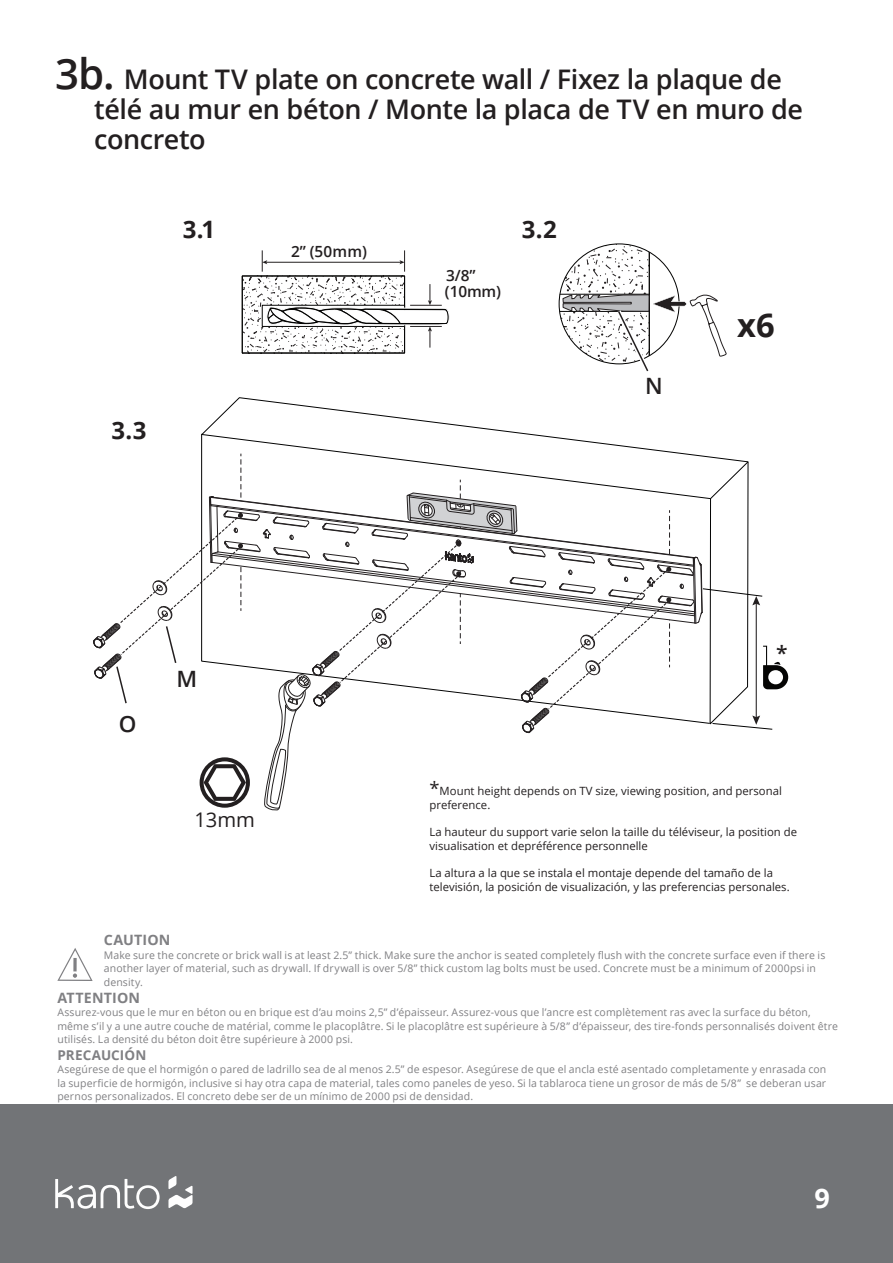
<style>
.page{position:relative;width:893px;height:1263px;background:#fff}
.page>*{position:absolute;margin:0;border:0;box-sizing:border-box;transform-origin:0 0}
.t1{font:700 32.7px "Open Sans";color:#231f20}
.t2{font:600 27px/30px "Open Sans";letter-spacing:-.015em;color:#231f20}
.t3{font:700 27px "Open Sans";color:#fff}
.t4{font:700 24px "Open Sans";color:#231f20}
.t5{font:600 22.5px "Open Sans";color:#231f20}
.t6{font:600 21px "Open Sans";color:#231f20}
.t7{font:20.25px "Open Sans";color:#231f20}
.t8{font:600 15.45px/16.6px "Open Sans";letter-spacing:-.005em;color:#231f20}
.t9{font:700 14.25px "Open Sans";letter-spacing:.01em;color:#808083}
.t10{font:700 13.5px "Open Sans";letter-spacing:.005em;color:#808083}
.t11{font:11.4px/13.6px "Open Sans";color:#231f20}
.t12{font:10.5px/13.5px "Open Sans";letter-spacing:.01em;color:#808083}
.s1{font-size:42px}
.s2{font-size:18.3px}
</style>
<div class="page">
<svg style="left:201px;top:433px;width:489px;height:21px"></svg>
<svg style="left:244px;top:278px;width:159px;height:73px"></svg>
<div style="left:242px;top:276px;width:163px;height:77px;border:1px solid #050504"></div>
<hr style="left:266px;top:262px;width:135px;height:1px;background:#231f20">
<svg style="left:262px;top:250px;width:5px;height:22px"></svg>
<svg style="left:399px;top:250px;width:6px;height:22px"></svg>
<svg style="left:267px;top:284px;width:183px;height:64px"></svg>
<div style="left:0;top:1105px;width:893px;height:158px;background:#727477"></div>
<svg style="left:168px;top:1176px;width:25px;height:32px"></svg>
<svg style="left:55px;top:1179px;width:105px;height:30px"></svg>
<svg style="left:57px;top:948px;width:36px;height:33px"></svg>
<svg style="left:73px;top:958px;width:4px;height:13px"></svg>
<svg style="left:93px;top:454px;width:695px;height:357px"></svg>
<svg style="left:559px;top:244px;width:168px;height:128px"></svg>
<h2 class="t2" style="left:94px;top:63px;width:710px;text-indent:-39px"><span class="s1">3b.</span> Mount TV plate on concrete wall / Fixez la plaque de télé au mur en béton / Monte la placa de TV en muro de concreto</h2>
<h3 class="t4" style="left:183px;top:213px;width:34px">3.1</h3>
<h3 class="t4" style="left:112px;top:414px;width:37px">3.3</h3>
<h3 class="t8" style="left:291px;top:243px;width:77px">2” (50mm)</h3>
<h3 class="t8" style="left:445px;top:266px;width:58px">3/8” (10mm)</h3>
<h3 class="t4" style="left:522px;top:213px;width:36px">3.2</h3>
<h3 class="t5" style="left:645px;top:370px;width:19px">N</h3>
<h1 class="t1" style="left:737px;top:302px;width:39px">x6</h1>
<h3 class="t5" style="left:119px;top:708px;width:19px">O</h3>
<h3 class="t5" style="left:176px;top:664px;width:22px">M</h3>
<h3 class="t7" style="left:194px;top:806px;width:62px">13mm</h3>
<h3 class="t6" style="left:776px;top:639px;width:13px">*</h3>
<p class="t11" style="left:429px;top:784px;width:354px"><span class="s2">*</span>Mount height depends on TV size, viewing position, and personal preference.</p>
<p class="t11" style="left:429px;top:825px;width:369px">La hauteur du support varie selon la taille du téléviseur, la position de visualisation et depréférence personnelle</p>
<p class="t11" style="left:429px;top:866px;width:362px">La altura a la que se instala el montaje depende del tamaño de la televisión, la posición de visualización, y las preferencias personales.</p>
<h3 class="t9" style="left:104px;top:930px;width:68px">CAUTION</h3>
<p class="t12" style="left:104px;top:948px;width:723px">Make sure the concrete or brick wall is at least 2.5” thick. Make sure the anchor is seated completely flush with the concrete surface even if there is another layer of material, such as drywall. If drywall is over 5/8” thick custom lag bolts must be used. Concrete must be a minimum of 2000psi in density.</p>
<h3 class="t9" style="left:57px;top:987px;width:84px">ATTENTION</h3>
<p class="t12" style="left:57px;top:1005px;width:782px">Assurez-vous que le mur en béton ou en brique est d’au moins 2,5” d’épaisseur. Assurez-vous que l’ancre est complètement ras avec la surface du béton, même s’il y a une autre couche de matérial, comme le placoplâtre. Si le placoplâtre est supérieure à 5/8” d’épaisseur, des tire-fonds personnalisés doivent être utilisés. La densité du béton doit être supérieure à 2000 psi.</p>
<p class="t10" style="left:57px;top:1045px;width:91px">PRECAUCIÓN</p>
<p class="t12" style="left:57px;top:1062px;width:771px;text-align:justify">Asegúrese de que el hormigón o pared de ladrillo sea de al menos 2.5” de espesor. Asegúrese de que el ancla esté asentado completamente y enrasada con la superficie de hormigón, inclusive si hay otra capa de material, tales como paneles de yeso. Si la tablaroca tiene un grosor de más de 5/8” se deberan usar pernos personalizados. El concreto debe ser de un mínimo de 2000 psi de densidad.</p>
<h2 class="t3" style="left:814px;top:1179px;width:17px">9</h2>
</div>
